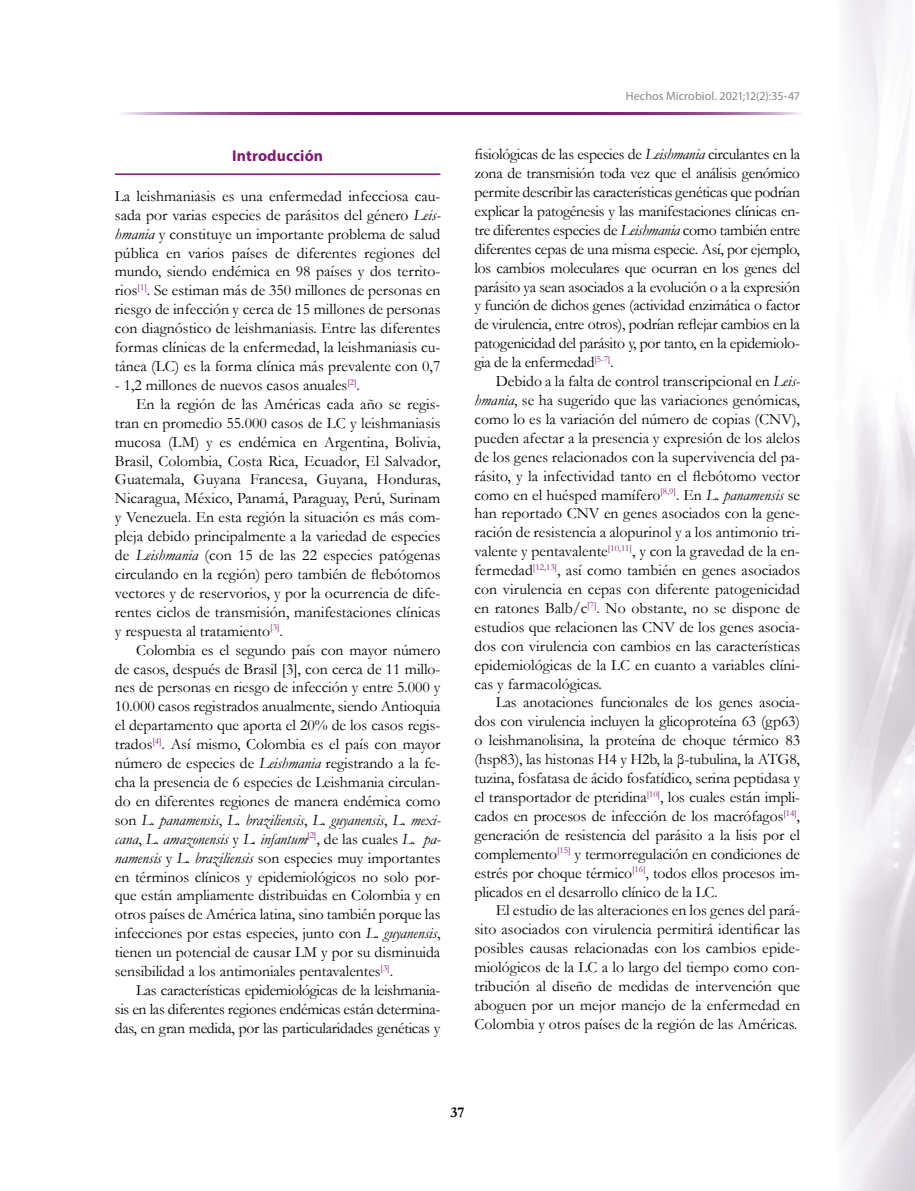
<style>
.page{position:relative;width:915px;height:1191px;background:#fff}
.page>*{position:absolute;margin:0;border:0;box-sizing:border-box;transform-origin:0 0}
.t1{font:15.75px/18.9px "Garamond";letter-spacing:-.005em;color:#000;text-align:justify}
.t2{font:italic 15.75px "Garamond";letter-spacing:-.005em;color:#000}
.t3{font:700 15.75px "Myriad Pro";letter-spacing:.005em;color:#7e1974}
.t4{font:700 15px "Garamond";color:#000}
.t5{font:12px "Myriad Pro";letter-spacing:.005em;color:#878787}
.s1{font-style:italic}
.s2{font-style:normal}
</style>
<div class="page">
<img style="left:840px;top:0;width:74px;height:1191px">
<svg style="left:121px;top:112px;width:678px;height:2px"></svg>
<hr style="left:115px;top:173px;width:325px;height:2px;background:#7e1974">
<p class="t3" style="left:232px;top:145px;width:92px">Introducción</p>
<p class="t1" style="left:115px;top:186px;width:327px">La leishmaniasis es una enfermedad infecciosa cau&shy;sada por varias especies de parásitos del género <span class="s1">Leis&shy;hmania</span> y constituye un importante problema de salud pública en varios países de diferentes regiones del mundo, siendo endémica en 98 países y dos territo&shy;rios<sup>[1]</sup>. Se estiman más de 350 millones de personas en riesgo de infección y cerca de 15 millones de personas con diagnóstico de leishmaniasis. Entre las diferentes formas clínicas de la enfermedad, la leishmaniasis cu&shy;tánea (LC) es la forma clínica más prevalente con 0,7</p>
<p class="t1" style="left:115px;top:375px;width:246px">- 1,2 millones de nuevos casos anuales<sup>[2]</sup>.</p>
<p class="t1" style="left:136px;top:394px;width:306px">En la región de las Américas cada año se regis-</p>
<p class="t1" style="left:115px;top:413px;width:327px">tran en promedio 55.000 casos de LC y leishmaniasis</p>
<p class="t1" style="left:115px;top:432px;width:327px">mucosa (LM) y es endémica en Argentina, Bolivia,</p>
<p class="t1" style="left:115px;top:451px;width:327px">Brasil, Colombia, Costa Rica, Ecuador, El Salvador,</p>
<p class="t1" style="left:115px;top:469px;width:327px">Guatemala, Guyana Francesa, Guyana, Honduras,</p>
<p class="t1" style="left:115px;top:488px;width:327px">Nicaragua, México, Panamá, Paraguay, Perú, Surinam</p>
<p class="t1" style="left:115px;top:507px;width:327px">y Venezuela. En esta región la situación es más com-</p>
<p class="t1" style="left:115px;top:526px;width:327px">pleja debido principalmente a la variedad de especies</p>
<p class="t1" style="left:115px;top:545px;width:327px">de <span class="s1">Leishmania</span> (con 15 de las 22 especies patógenas</p>
<p class="t1" style="left:115px;top:564px;width:327px">circulando en la región) pero también de flebótomos</p>
<p class="t1" style="left:115px;top:583px;width:327px">vectores y de reservorios, y por la ocurrencia de dife-</p>
<p class="t1" style="left:115px;top:602px;width:327px">rentes ciclos de transmisión, manifestaciones clínicas</p>
<p class="t1" style="left:115px;top:621px;width:169px">y respuesta al tratamiento<sup>[3]</sup>.</p>
<p class="t1" style="left:136px;top:640px;width:305px">Colombia es el segundo país con mayor número</p>
<p class="t1" style="left:115px;top:658px;width:327px">de casos, después de Brasil [3], con cerca de 11 millo-</p>
<p class="t1" style="left:115px;top:677px;width:327px">nes de personas en riesgo de infección y entre 5.000 y</p>
<p class="t1" style="left:115px;top:696px;width:327px">10.000 casos registrados anualmente, siendo Antioquia</p>
<p class="t1" style="left:115px;top:715px;width:327px">el departamento que aporta el 20% de los casos regis-</p>
<p class="t1" style="left:115px;top:734px;width:327px">trados<sup>[4]</sup>. Así mismo, Colombia es el país con mayor</p>
<p class="t1" style="left:115px;top:753px;width:327px">número de especies de <span class="s1">Leishmania</span> registrando a la fe-</p>
<p class="t1" style="left:115px;top:772px;width:327px">cha la presencia de 6 especies de Leishmania circulan-</p>
<p class="t1" style="left:115px;top:791px;width:327px">do en diferentes regiones de manera endémica como</p>
<p class="t2" style="left:115px;top:809px;width:327px"><span class="s2">son</span> L. panamensis<span class="s2">,</span> L. braziliensis<span class="s2">,</span> L. guyanensis<span class="s2">,</span> L. mexi-</p>
<p class="t2" style="left:115px;top:828px;width:327px">cana<span class="s2">,</span> L. amazonensis <span class="s2">y</span> L. infantum<sup>[2]</sup><span class="s2">, de las cuales</span> L. pa-</p>
<p class="t1" style="left:115px;top:847px;width:327px"><span class="s1">namensis</span> y <span class="s1">L. braziliensis</span> son especies muy importantes</p>
<p class="t1" style="left:115px;top:866px;width:327px">en términos clínicos y epidemiológicos no solo por-</p>
<p class="t1" style="left:115px;top:885px;width:327px">que están ampliamente distribuidas en Colombia y en</p>
<p class="t1" style="left:115px;top:904px;width:327px">otros países de América latina, sino también porque las</p>
<p class="t1" style="left:115px;top:923px;width:327px">infecciones por estas especies, junto con <span class="s1">L. guyanensis</span>,</p>
<p class="t1" style="left:115px;top:942px;width:327px">tienen un potencial de causar LM y por su disminuida</p>
<p class="t1" style="left:115px;top:961px;width:280px">sensibilidad a los antimoniales pentavalentes<sup>[3]</sup>.</p>
<p class="t1" style="left:136px;top:980px;width:305px">Las características epidemiológicas de la leishmania-</p>
<p class="t1" style="left:115px;top:999px;width:327px">sis en las diferentes regiones endémicas están determina-</p>
<p class="t1" style="left:115px;top:1018px;width:327px">das, en gran medida, por las particularidades genéticas y</p>
<p class="t5" style="left:625px;top:89px;width:176px">Hechos Microbiol. 2021;12(2):35-47</p>
<p class="t1" style="left:474px;top:144px;width:327px">fisiológicas de las especies de <span class="s1">Leishmania</span> circulantes en la zona de transmisión toda vez que el análisis genómico permite describir las características genéticas que podrían explicar la patogénesis y las manifestaciones clínicas en&shy;tre diferentes especies de <span class="s1">Leishmania</span> como también entre diferentes cepas de una misma especie. Así, por ejemplo, los cambios moleculares que ocurran en los genes del parásito ya sean asociados a la evolución o a la expresión y función de dichos genes (actividad enzimática o factor de virulencia, entre otros), podrían reflejar cambios en la patogenicidad del parásito y, por tanto, en la epidemiolo&shy;gia de la enfermedad<sup>[5-7]</sup>.</p>
<p class="t1" style="left:474px;top:371px;width:327px;text-indent:21px">Debido a la falta de control transcripcional en <span class="s1">Leis&shy;hmania</span>, se ha sugerido que las variaciones genómicas, como lo es la variación del número de copias (CNV), pueden afectar a la presencia y expresión de los alelos de los genes relacionados con la supervivencia del pa&shy;rásito, y la infectividad tanto en el flebótomo vector como en el huésped mamífero<sup>[8,9]</sup>. En <span class="s1">L. panamensis</span> se han reportado CNV en genes asociados con la gene&shy;ración de resistencia a alopurinol y a los antimonio tri&shy;valente y pentavalente<sup>[10,11]</sup>, y con la gravedad de la en&shy;fermedad<sup>[12,13]</sup>, así como también en genes asociados con virulencia en cepas con diferente patogenicidad en ratones Balb/c<sup>[7]</sup>. No obstante, no se dispone de estudios que relacionen las CNV de los genes asocia&shy;dos con virulencia con cambios en las características epidemiológicas de la LC en cuanto a variables clíni&shy;cas y farmacológicas.</p>
<p class="t1" style="left:474px;top:692px;width:327px;text-indent:21px">Las anotaciones funcionales de los genes asocia&shy;dos con virulencia incluyen la glicoproteína 63 (gp63) o leishmanolisina, la proteína de choque térmico 83 (hsp83), las histonas H4 y H2b, la β-tubulina, la ATG8, tuzina, fosfatasa de ácido fosfatídico, serina peptidasa y el transportador de pteridina<sup>[10]</sup>, los cuales están impli&shy;cados en procesos de infección de los macrófagos<sup>[14]</sup>, generación de resistencia del parásito a la lisis por el complemento<sup>[15]</sup> y termorregulación en condiciones de estrés por choque térmico<sup>[16]</sup>, todos ellos procesos im&shy;plicados en el desarrollo clínico de la LC.</p>
<p class="t1" style="left:474px;top:900px;width:327px;text-indent:21px">El estudio de las alteraciones en los genes del pará&shy;sito asociados con virulencia permitirá identificar las posibles causas relacionadas con los cambios epide&shy;miológicos de la LC a lo largo del tiempo como con&shy;tribución al diseño de medidas de intervención que aboguen por un mejor manejo de la enfermedad en Colombia y otros países de la región de las Américas.</p>
<p class="t4" style="left:450px;top:1102px;width:16px">37</p>
</div>
